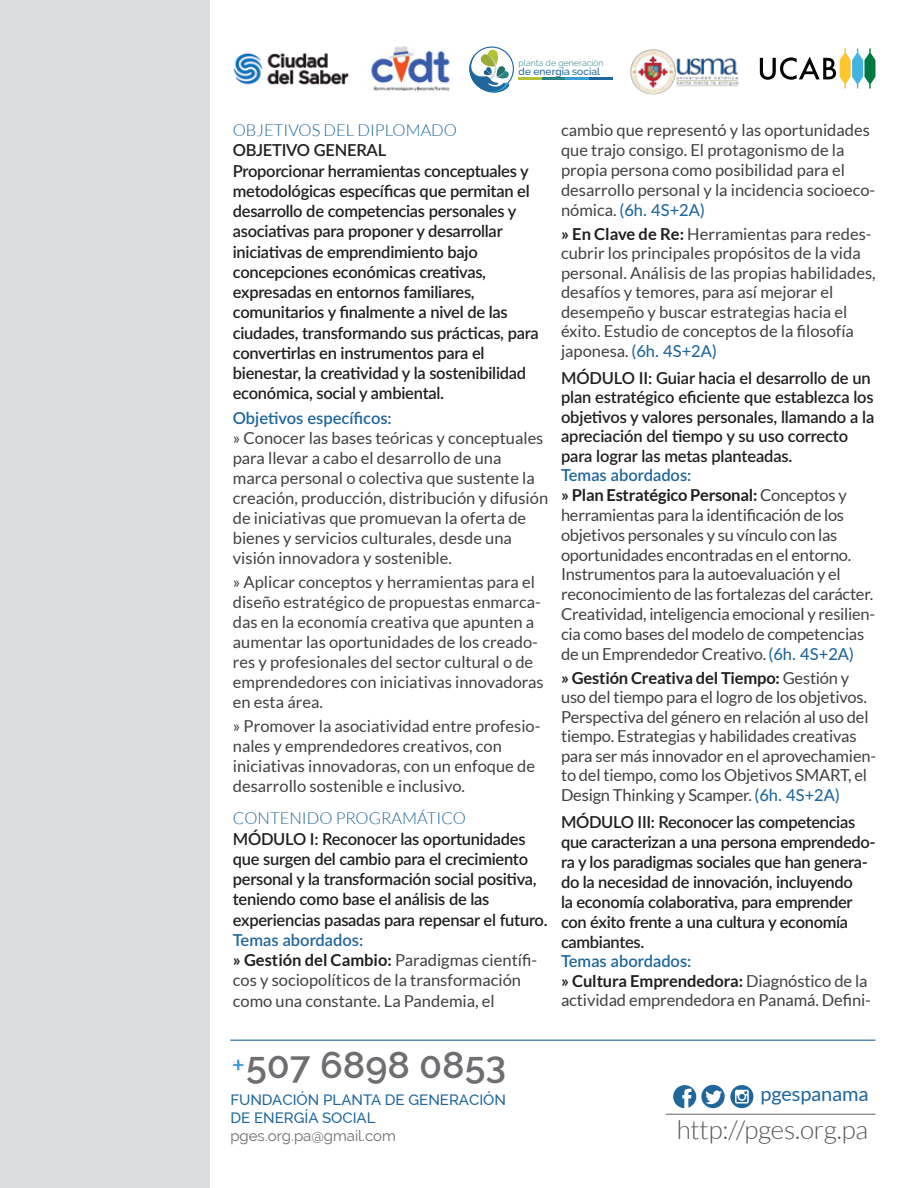
<style>
.page{position:relative;width:918px;height:1188px;background:#fff}
.page>*{position:absolute;margin:0;border:0;box-sizing:border-box;transform-origin:0 0}
.t1{font:600 37.5px "Raleway";color:#6d6e71}
.t2{font:300 25.95px "Lato";letter-spacing:-.005em;color:#565659}
.t3{font:19.95px "Lato";letter-spacing:-.005em;color:#1e669b}
.t4{font:16.5px/20px "Lato";color:#414042}
.t5{font:600 16.5px/20.2px "Lato";letter-spacing:-.015em;color:#231f20}
.t6{font:300 16.5px "Lato";color:#1e669b}
.t7{font:600 16.5px "Lato";color:#1e669b}
.t8{font:500 15px/18px "Raleway";color:#1e669b}
.t9{font:15px "Raleway";color:#6d6e71}
.t10{font:500 10.2px "Raleway";color:#1e669b}
.t11{font:300 8.7px "Raleway";color:#278281}
.s1{font-weight:600;color:#1e669b}
.s2{font-weight:700;color:#231f20}
.s3{font-weight:500;color:#1e669b}
.s4{color:#379dd7}
</style>
<div class="page">
<svg style="left:673px;top:1085px;width:80px;height:23px"></svg>
<hr style="left:666px;top:1114px;width:209px;height:1px;background:#636466">
<svg style="left:760px;top:48px;width:115px;height:40px"></svg>
<hr style="left:541px;top:78px;width:24px;height:2px;background:#278281">
<hr style="left:589px;top:78px;width:24px;height:2px;background:#1e669b">
<hr style="left:565px;top:78px;width:24px;height:2px;background:#379dd7">
<hr style="left:518px;top:78px;width:23px;height:2px;background:#b3c235">
<div style="left:469px;top:46px;width:45px;height:45px;border:1px solid #1e669b;border-radius:50%"></div>
<svg style="left:469px;top:49px;width:41px;height:44px"></svg>
<img style="left:630px;top:49px;width:109px;height:46px">
<img style="left:233px;top:52px;width:116px;height:33px">
<img style="left:371px;top:46px;width:80px;height:45px">
<div style="left:0;top:0;width:209px;height:1188px;background:#dcddde"></div>
<hr style="left:230px;top:1040px;width:645px;height:1px;background:#1e669b">
<p class="t11" style="left:519px;top:58px;width:86px">planta de generación</p>
<p class="t10" style="left:519px;top:65px;width:83px">de energía social</p>
<p class="t6" style="left:233px;top:121px;width:226px">OBJETIVOS DEL DIPLOMADO</p>
<p class="t5" style="left:233px;top:140px;width:307px">OBJETIVO GENERAL<br>Proporcionar herramientas conceptuales y metodológicas específicas que permitan el desarrollo de competencias personales y asociativas para proponer y desarrollar iniciativas de emprendimiento bajo concepciones económicas creativas, expresadas en entornos familiares, comunitarios y finalmente a nivel de las ciudades, transformando sus prácticas, para convertirlas en instrumentos para el bienestar, la creatividad y la sostenibilidad económica, social y ambiental.</p>
<p class="t7" style="left:233px;top:406px;width:160px">Objetivos específicos:</p>
<p class="t4" style="left:233px;top:428px;width:317px">» Conocer las bases teóricas y conceptuales para llevar a cabo el desarrollo de una marca personal o colectiva que sustente la creación, producción, distribución y difusión de iniciativas que promuevan la oferta de bienes y servicios culturales, desde una visión innovadora y sostenible.</p>
<p class="t4" style="left:233px;top:572px;width:312px">» Aplicar conceptos y herramientas para el diseño estratégico de propuestas enmarca&shy;das en la economía creativa que apunten a aumentar las oportunidades de los creado&shy;res y profesionales del sector cultural o de emprendedores con iniciativas innovadoras en esta área.</p>
<p class="t4" style="left:233px;top:716px;width:309px">» Promover la asociatividad entre profesio&shy;nales y emprendedores creativos, con iniciativas innovadoras, con un enfoque de desarrollo sostenible e inclusivo.</p>
<p class="t6" style="left:233px;top:810px;width:235px">CONTENIDO PROGRAMÁTICO</p>
<p class="t5" style="left:233px;top:828px;width:316px">MÓDULO I: Reconocer las oportunidades que surgen del cambio para el crecimiento personal y la transformación social positiva, teniendo como base el análisis de las experiencias pasadas para repensar el futuro.</p>
<p class="t4" style="left:233px;top:930px;width:306px"><span class="s1">Temas abordados:<br></span><span class="s2">» Gestión del Cambio:</span> Paradigmas científi&shy;cos y sociopolíticos de la transformación como una constante. La Pandemia, el</p>
<p class="t4" style="left:561px;top:120px;width:316px">cambio que representó y las oportunidades que trajo consigo. El protagonismo de la propia persona como posibilidad para el desarrollo personal y la incidencia socioeco&shy;nómica. <span class="s3">(6h. 4S+2A)</span></p>
<p class="t4" style="left:561px;top:224px;width:316px;line-height:19.5px"><span class="s2">» En Clave de Re:</span> Herramientas para redes&shy;cubrir los principales propósitos de la vida personal. Análisis de las propias habilidades, desafíos y temores, para así mejorar el desempeño y buscar estrategias hacia el éxito. Estudio de conceptos de la filosofía japonesa. <span class="s3">(6h. 4S+2A)</span></p>
<p class="t5" style="left:561px;top:367px;width:315px;line-height:19.5px">MÓDULO II: Guiar hacia el desarrollo de un plan estratégico eficiente que establezca los objetivos y valores personales, llamando a la apreciación del tiempo y su uso correcto para lograr las metas planteadas.</p>
<p class="t4" style="left:561px;top:465px;width:316px"><span class="s1">Temas abordados:<br></span><span class="s2">» Plan Estratégico Personal:</span> Conceptos y herramientas para la identificación de los objetivos personales y su vínculo con las oportunidades encontradas en el entorno.<br>Instrumentos para la autoevaluación y el reconocimiento de las fortalezas del carácter.<br>Creatividad, inteligencia emocional y resilien&shy;cia como bases del modelo de competencias de un Emprendedor Creativo. <span class="s3">(6h. 4S+2A)</span></p>
<p class="t4" style="left:561px;top:668px;width:317px;line-height:19.5px"><span class="s2">» Gestión Creativa del Tiempo:</span> Gestión y uso del tiempo para el logro de los objetivos.<br>Perspectiva del género en relación al uso del tiempo. Estrategias y habilidades creativas para ser más innovador en el aprovechamien&shy;to del tiempo, como los Objetivos SMART, el Design Thinking y Scamper. <span class="s3">(6h. 4S+2A)</span></p>
<p class="t5" style="left:561px;top:811px;width:316px">MÓDULO III: Reconocer las competencias que caracterizan a una persona emprendedo&shy;ra y los paradigmas sociales que han genera&shy;do la necesidad de innovación, incluyendo<br>la economía colaborativa, para emprender con éxito frente a una cultura y economía cambiantes.</p>
<p class="t4" style="left:561px;top:951px;width:311px;line-height:19.5px"><span class="s1">Temas abordados:<br></span><span class="s2">» Cultura Emprendedora:</span> Diagnóstico de la actividad emprendedora en Panamá. Defini-</p>
<h1 class="t1" style="left:230px;top:1044px;width:277px"><span class="s4">+</span>507 6898 0853</h1>
<p class="t8" style="left:230px;top:1091px;width:277px">FUNDACIÓN PLANTA DE GENERACIÓN<br>DE ENERGÍA SOCIAL</p>
<p class="t9" style="left:230px;top:1127px;width:167px">pges.org.pa@gmail.com</p>
<p class="t3" style="left:761px;top:1083px;width:110px">pgespanama</p>
<h2 class="t2" style="left:677px;top:1116px;width:193px">http://pges.org.pa</h2>
</div>
